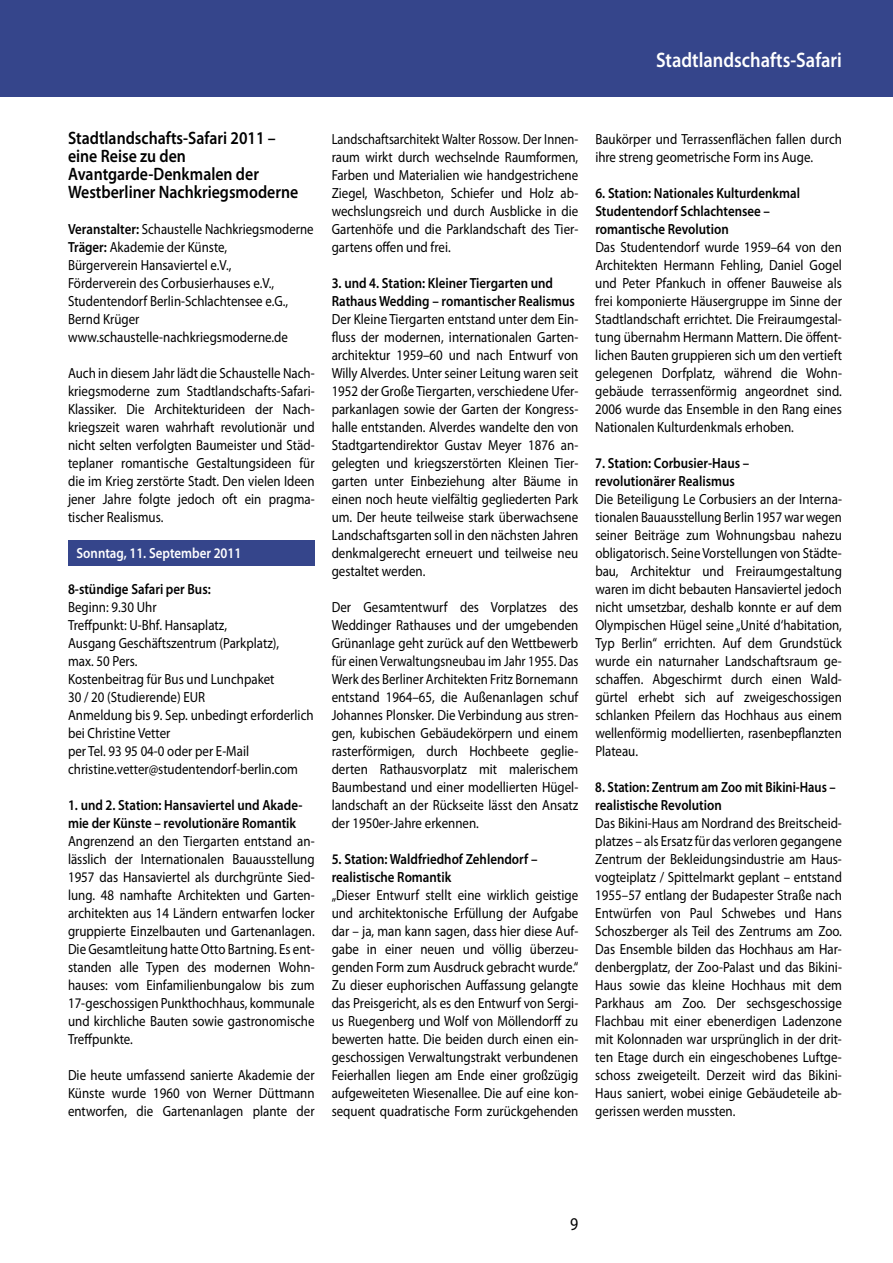
<style>
.page{position:relative;width:893px;height:1263px;background:#fff}
.page>*{position:absolute;margin:0;border:0;box-sizing:border-box;transform-origin:0 0}
.Überschrift{font:600 21px "Myriad Pro";color:#fff;scale:.88 1}
.Überschrift-2{font:600 18px "Myriad Pro";color:#000;scale:.88 1}
.t1{font:18px "Myriad Pro";color:#000;scale:.88 1}
.Fließtext_deutsch_Bl{font:14.7px/18px "Myriad Pro";color:#000;text-align:justify;scale:.88 1}
.Fließtext_deutsch_Bl-2{font:600 14.7px/18px "Myriad Pro";color:#000;scale:.88 1}
.Fließtext_deutsch_Bl-3{font:14.7px/18px "Myriad Pro";color:#000;text-align:justify;scale:.85 1}
.Fließtext_deutsch_Bl-4{font:600 14.7px/18px "Myriad Pro";color:#000;scale:.85 1}
.Fließtext_deutsch_Bl-5{font:14.7px "Myriad Pro";color:#000;scale:.87 1}
.Fließtext_deutsch_Bl-6{font:600 14.7px "Myriad Pro";color:#fff;scale:.88 1}
.s1{font-weight:600}
</style>
<div class="page">
<div style="left:68px;top:540px;width:247px;height:26px;background:#35458b"></div>
<div style="left:0;top:0;width:893px;height:97px;background:#35458b"></div>
<p class="Überschrift" style="left:656px;top:46px;width:213px">Stadtlandschafts-Safari</p>
<p class="Überschrift-2" style="left:68px;top:127px;width:238px">Stadtlandschafts-Safari 2011 –</p>
<p class="Überschrift-2" style="left:68px;top:145px;width:136px">eine Reise zu den</p>
<p class="Überschrift-2" style="left:68px;top:163px;width:218px">Avantgarde-Denkmalen der</p>
<p class="Überschrift-2" style="left:68px;top:181px;width:263px">Westberliner Nachkriegsmoderne</p>
<p class="Fließtext_deutsch_Bl-5" style="left:68px;top:220px;width:284px"><span class="s1">Veranstalter:</span> Schaustelle Nachkriegsmoderne</p>
<p class="Fließtext_deutsch_Bl" style="left:68px;top:238px;width:182px"><span class="s1">Träger:</span> Akademie der Künste,</p>
<p class="Fließtext_deutsch_Bl" style="left:68px;top:256px;width:187px">Bürgerverein Hansaviertel e.V.,</p>
<p class="Fließtext_deutsch_Bl" style="left:68px;top:274px;width:236px">Förderverein des Corbusierhauses e.V.,</p>
<p class="Fließtext_deutsch_Bl" style="left:68px;top:292px;width:252px">Studentendorf Berlin-Schlachtensee e.G.,<br>Bernd Krüger</p>
<p class="Fließtext_deutsch_Bl" style="left:68px;top:328px;width:251px">www.schaustelle-nachkriegsmoderne.de</p>
<p class="Fließtext_deutsch_Bl" style="left:68px;top:364px;width:282px">Auch in diesem Jahr lädt die Schaustelle Nach&shy;kriegsmoderne zum Stadtlandschafts-Safari-Klassiker. Die Architekturideen der Nach&shy;kriegszeit waren wahrhaft revolutionär und nicht selten verfolgten Baumeister und Städ&shy;teplaner romantische Gestaltungsideen für die im Krieg zerstörte Stadt. Den vielen Ideen jener Jahre folgte jedoch oft ein pragma&shy;tischer Realismus.</p>
<p class="Fließtext_deutsch_Bl-6" style="left:77px;top:544px;width:189px">Sonntag, 11. September 2011</p>
<p class="Fließtext_deutsch_Bl-2" style="left:68px;top:580px;width:164px">8-stündige Safari per Bus:</p>
<p class="Fließtext_deutsch_Bl" style="left:68px;top:598px;width:102px">Beginn: 9.30 Uhr</p>
<p class="Fließtext_deutsch_Bl" style="left:68px;top:616px;width:182px">Treffpunkt: U-Bhf. Hansaplatz,</p>
<p class="Fließtext_deutsch_Bl" style="left:68px;top:634px;width:242px">Ausgang Geschäftszentrum (Parkplatz),</p>
<p class="Fließtext_deutsch_Bl" style="left:68px;top:652px;width:80px">max. 50 Pers.</p>
<p class="Fließtext_deutsch_Bl" style="left:68px;top:670px;width:236px">Kostenbeitrag für Bus und Lunchpaket</p>
<p class="Fließtext_deutsch_Bl" style="left:68px;top:688px;width:157px">30 / 20 (Studierende) EUR</p>
<p class="Fließtext_deutsch_Bl" style="left:68px;top:706px;width:281px">Anmeldung bis 9. Sep. unbedingt erforderlich bei Christine Vetter</p>
<p class="Fließtext_deutsch_Bl" style="left:68px;top:742px;width:207px">per Tel. 93 95 04-0 oder per E-Mail</p>
<p class="Fließtext_deutsch_Bl" style="left:68px;top:760px;width:263px">christine.vetter@studentendorf-berlin.com</p>
<p class="Fließtext_deutsch_Bl-2" style="left:68px;top:796px;width:268px">1. und 2. Station: Hansaviertel und Akade&shy;mie der Künste – revolutionäre Romantik</p>
<p class="Fließtext_deutsch_Bl" style="left:68px;top:832px;width:282px">Angrenzend an den Tiergarten entstand an&shy;lässlich der Internationalen Bauausstellung 1957 das Hansaviertel als durchgrünte Sied&shy;lung. 48 namhafte Architekten und Garten-</p>
<p class="Fließtext_deutsch_Bl" style="left:68px;top:904px;width:282px">architekten aus 14 Ländern entwarfen locker gruppierte Einzelbauten und Gartenanlagen.<br>Die Gesamtleitung hatte Otto Bartning. Es ent&shy;standen alle Typen des modernen Wohn&shy;hauses: vom Einfamilienbungalow bis zum 17-geschossigen Punkthochhaus, kommunale und kirchliche Bauten sowie gastronomische Treffpunkte.</p>
<p class="Fließtext_deutsch_Bl" style="left:68px;top:1066px;width:282px">Die heute umfassend sanierte Akademie der Künste wurde 1960 von Werner Düttmann entworfen, die Gartenanlagen plante der</p>
<p class="Fließtext_deutsch_Bl-3" style="left:332px;top:130px;width:292px">Landschaftsarchitekt Walter Rossow. Der Innen&shy;raum wirkt durch wechselnde Raumformen, Farben und Materialien wie handgestrichene Ziegel, Waschbeton, Schiefer und Holz ab&shy;wechslungsreich und durch Ausblicke in die Gartenhöfe und die Parklandschaft des Tier&shy;gartens offen und frei.</p>
<p class="Fließtext_deutsch_Bl-2" style="left:332px;top:274px;width:253px">3. und 4. Station: Kleiner Tiergarten und</p>
<p class="Fließtext_deutsch_Bl-2" style="left:332px;top:292px;width:278px">Rathaus Wedding – romantischer Realismus</p>
<p class="Fließtext_deutsch_Bl" style="left:332px;top:310px;width:282px">Der Kleine Tiergarten entstand unter dem Ein&shy;fluss der modernen, internationalen Garten&shy;architektur 1959–60 und nach Entwurf von Willy Alverdes. Unter seiner Leitung waren seit 1952 der Große Tiergarten, verschiedene Ufer&shy;parkanlagen sowie der Garten der Kongress&shy;halle entstanden. Alverdes wandelte den von Stadtgartendirektor Gustav Meyer 1876 an&shy;gelegten und kriegszerstörten Kleinen Tier&shy;garten unter Einbeziehung alter Bäume in</p>
<p class="Fließtext_deutsch_Bl" style="left:332px;top:490px;width:282px">einen noch heute vielfältig gegliederten Park um. Der heute teilweise stark überwachsene Landschaftsgarten soll in den nächsten Jahren denkmalgerecht erneuert und teilweise neu gestaltet werden.</p>
<p class="Fließtext_deutsch_Bl" style="left:332px;top:598px;width:282px">Der Gesamtentwurf des Vorplatzes des</p>
<p class="Fließtext_deutsch_Bl" style="left:332px;top:616px;width:282px">Weddinger Rathauses und der umgebenden Grünanlage geht zurück auf den Wettbewerb für einen Verwaltungsneubau im Jahr 1955. Das Werk des Berliner Architekten Fritz Bornemann entstand 1964–65, die Außenanlagen schuf Johannes Plonsker. Die Verbindung aus stren&shy;gen, kubischen Gebäudekörpern und einem rasterförmigen, durch Hochbeete geglie&shy;derten Rathausvorplatz mit malerischem Baumbestand und einer modellierten Hügel&shy;landschaft an der Rückseite lässt den Ansatz der 1950er-Jahre erkennen.</p>
<p class="Fließtext_deutsch_Bl-2" style="left:332px;top:850px;width:235px">5. Station: Waldfriedhof Zehlendorf –</p>
<p class="Fließtext_deutsch_Bl-2" style="left:332px;top:868px;width:137px">realistische Romantik</p>
<p class="Fließtext_deutsch_Bl" style="left:332px;top:886px;width:282px">„Dieser Entwurf stellt eine wirklich geistige und architektonische Erfüllung der Aufgabe dar – ja, man kann sagen, dass hier diese Auf&shy;gabe in einer neuen und völlig überzeu&shy;genden Form zum Ausdruck gebracht wurde.“ Zu dieser euphorischen Auffassung gelangte das Preisgericht, als es den Entwurf von Sergi&shy;us Ruegenberg und Wolf von Möllendorff zu bewerten hatte. Die beiden durch einen ein&shy;geschossigen Verwaltungstrakt verbundenen Feierhallen liegen am Ende einer großzügig aufgeweiteten Wiesenallee. Die auf eine kon&shy;sequent quadratische Form zurückgehenden</p>
<p class="Fließtext_deutsch_Bl" style="left:595px;top:130px;width:282px">Baukörper und Terrassenflächen fallen durch ihre streng geometrische Form ins Auge.</p>
<p class="Fließtext_deutsch_Bl-2" style="left:595px;top:184px;width:234px">6. Station: Nationales Kulturdenkmal</p>
<p class="Fließtext_deutsch_Bl-2" style="left:595px;top:202px;width:200px">Studentendorf Schlachtensee –</p>
<p class="Fließtext_deutsch_Bl-2" style="left:595px;top:220px;width:153px">romantische Revolution</p>
<p class="Fließtext_deutsch_Bl" style="left:595px;top:238px;width:282px">Das Studentendorf wurde 1959–64 von den Architekten Hermann Fehling, Daniel Gogel und Peter Pfankuch in offener Bauweise als frei komponierte Häusergruppe im Sinne der Stadtlandschaft errichtet. Die Freiraumgestal&shy;tung übernahm Hermann Mattern. Die öffent&shy;lichen Bauten gruppieren sich um den vertieft gelegenen Dorfplatz, während die Wohn-</p>
<p class="Fließtext_deutsch_Bl" style="left:595px;top:382px;width:282px">gebäude terrassenförmig angeordnet sind.<br>2006 wurde das Ensemble in den Rang eines Nationalen Kulturdenkmals erhoben.</p>
<p class="Fließtext_deutsch_Bl-2" style="left:595px;top:454px;width:177px">7. Station: Corbusier-Haus –</p>
<p class="Fließtext_deutsch_Bl-2" style="left:595px;top:472px;width:160px">revolutionärer Realismus</p>
<p class="Fließtext_deutsch_Bl" style="left:595px;top:490px;width:282px">Die Beteiligung Le Corbusiers an der Interna&shy;tionalen Bauausstellung Berlin 1957 war wegen seiner Beiträge zum Wohnungsbau nahezu obligatorisch. Seine Vorstellungen von Städte&shy;bau, Architektur und Freiraumgestaltung</p>
<p class="Fließtext_deutsch_Bl" style="left:595px;top:580px;width:282px">waren im dicht bebauten Hansaviertel jedoch nicht umsetzbar, deshalb konnte er auf dem Olympischen Hügel seine „Unité d‘habitation, Typ Berlin“ errichten. Auf dem Grundstück wurde ein naturnaher Landschaftsraum ge&shy;schaffen. Abgeschirmt durch einen Wald-</p>
<p class="Fließtext_deutsch_Bl" style="left:595px;top:688px;width:282px">gürtel erhebt sich auf zweigeschossigen schlanken Pfeilern das Hochhaus aus einem wellenförmig modellierten, rasenbepflanzten Plateau.</p>
<p class="Fließtext_deutsch_Bl-4" style="left:595px;top:778px;width:284px">8. Station: Zentrum am Zoo mit Bikini-Haus – realistische Revolution</p>
<p class="Fließtext_deutsch_Bl" style="left:595px;top:814px;width:282px">Das Bikini-Haus am Nordrand des Breitscheid&shy;platzes – als Ersatz für das verloren gegangene Zentrum der Bekleidungsindustrie am Haus&shy;vogteiplatz / Spittelmarkt geplant – entstand 1955–57 entlang der Budapester Straße nach Entwürfen von Paul Schwebes und Hans Schoszberger als Teil des Zentrums am Zoo.<br>Das Ensemble bilden das Hochhaus am Har&shy;denbergplatz, der Zoo-Palast und das Bikini-Haus sowie das kleine Hochhaus mit dem Parkhaus am Zoo. Der sechsgeschossige Flachbau mit einer ebenerdigen Ladenzone mit Kolonnaden war ursprünglich in der drit&shy;ten Etage durch ein eingeschobenes Luftge&shy;schoss zweigeteilt. Derzeit wird das Bikini-Haus saniert, wobei einige Gebäudeteile ab&shy;gerissen werden mussten.</p>
<p class="t1" style="left:570px;top:1213px;width:11px">9</p>
</div>
